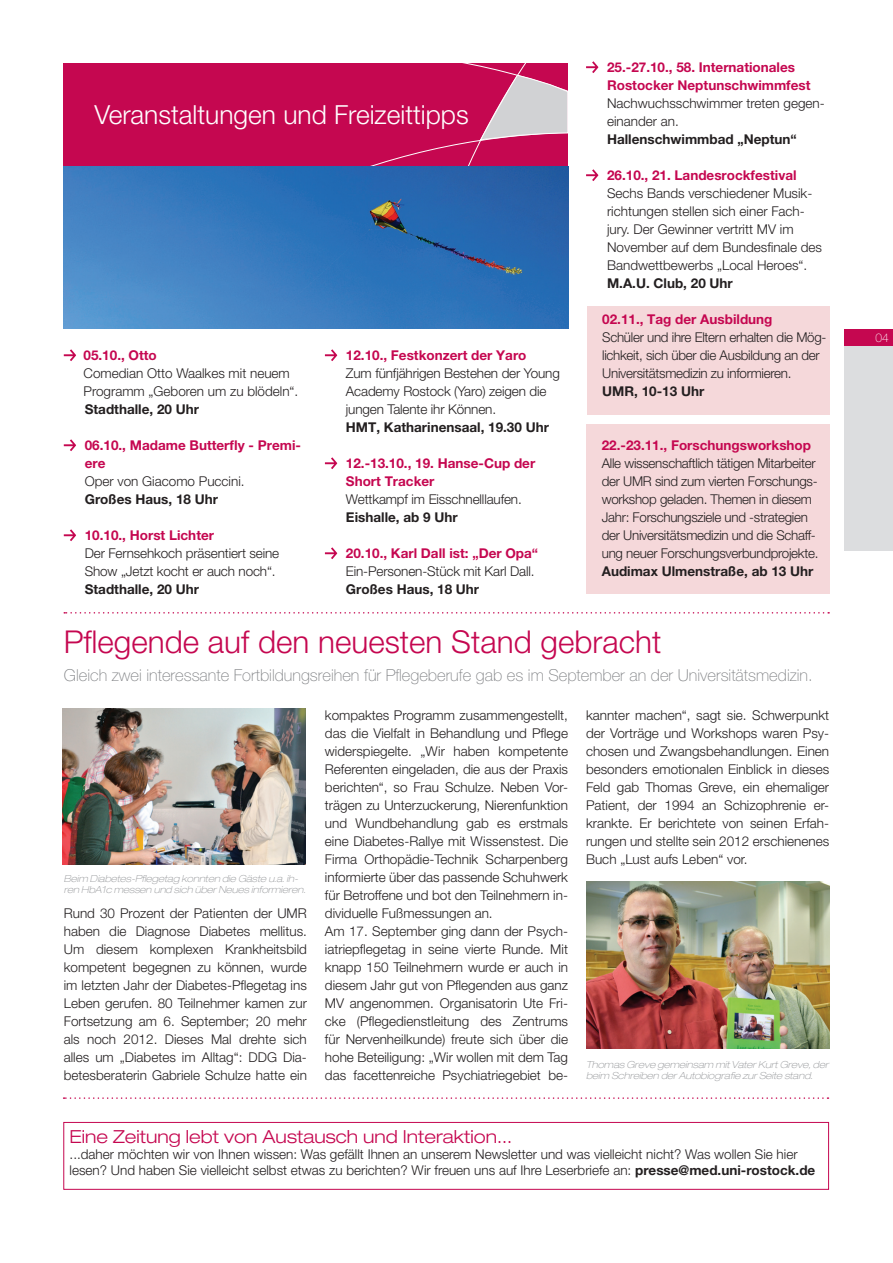
<style>
.page{position:relative;width:893px;height:1263px;background:#fff}
.page>*{position:absolute;margin:0;border:0;box-sizing:border-box;transform-origin:0 0}
.t1{font:300 31.5px "Helvetica Neue LT Std";color:#c50750}
.t2{font:300 26.4px "Helvetica Neue LT Pro";color:#fff}
.t3{font:300 expanded 18px "Helvetica Neue LT Pro";color:#c50750}
.t4{font:100 16.5px "Helvetica Neue LT Pro";color:#808285}
.t5{font:300 13.5px/18px "Helvetica Neue LT Std";color:#231f20}
.t6{font:300 13.5px/18px "Helvetica Neue LT Std";letter-spacing:-.02em;color:#231f20}
.t7{font:700 13.5px/18px "Helvetica Neue LT Pro";color:#c50750}
.t8{font:300 13.5px/16.2px "Helvetica Neue LT Pro";color:#231f20}
.t9{font:700 13.5px "Helvetica Neue LT Pro";color:#231f20}
.t10{font:100 12px "Helvetica Neue LT Pro";color:#fff}
.t11{font:italic 100 expanded 9.75px/11.2px "Helvetica Neue LT Std";color:#939598}
.s1{font-weight:700}
</style>
<div class="page">
<svg style="left:64px;top:349px;width:12px;height:12px"></svg>
<svg style="left:64px;top:439px;width:12px;height:12px"></svg>
<svg style="left:64px;top:529px;width:12px;height:12px"></svg>
<svg style="left:325px;top:349px;width:12px;height:12px"></svg>
<svg style="left:325px;top:457px;width:12px;height:12px"></svg>
<svg style="left:325px;top:547px;width:12px;height:12px"></svg>
<svg style="left:64px;top:64px;width:504px;height:103px;background:#c4175b"></svg>
<svg style="left:586px;top:61px;width:12px;height:12px"></svg>
<svg style="left:586px;top:169px;width:12px;height:12px"></svg>
<div style="left:845px;top:329px;width:47px;height:28px;background:#c50750"></div>
<div style="left:845px;top:347px;width:47px;height:204px;background:#dcdddf"></div>
<img style="left:64px;top:167px;width:504px;height:162px">
<svg style="left:64px;top:612px;width:765px;height:2px"></svg>
<svg style="left:64px;top:1097px;width:764px;height:2px"></svg>
<div style="left:63px;top:1122px;width:766px;height:67px;border:1px solid #c50750"></div>
<img style="left:63px;top:709px;width:243px;height:155px">
<div style="left:586px;top:424px;width:243px;height:170px;background:#f5d8da"></div>
<img style="left:586px;top:882px;width:243px;height:166px">
<div style="left:587px;top:306px;width:242px;height:108px;background:#f5d8da"></div>
<h2 class="t2" style="left:94px;top:99px;width:376px">Veranstaltungen und Freizeittipps</h2>
<p class="t7" style="left:84px;top:346px;width:75px">05.10., Otto</p>
<p class="t5" style="left:84px;top:364px;width:216px">Comedian Otto Waalkes mit neuem<br>Programm „Geboren um zu blödeln“.</p>
<p class="t9" style="left:85px;top:401px;width:116px">Stadthalle, 20 Uhr</p>
<p class="t7" style="left:85px;top:436px;width:218px">06.10., Madame Butterfly - Premi&shy;ere</p>
<p class="t5" style="left:85px;top:472px;width:161px">Oper von Giacomo Puccini.</p>
<p class="t9" style="left:85px;top:491px;width:135px">Großes Haus, 18 Uhr</p>
<p class="t7" style="left:85px;top:526px;width:131px">10.10., Horst Lichter</p>
<p class="t5" style="left:85px;top:544px;width:196px">Der Fernsehkoch präsentiert seine<br>Show „Jetzt kocht er auch noch“.</p>
<p class="t9" style="left:85px;top:581px;width:116px">Stadthalle, 20 Uhr</p>
<p class="t7" style="left:346px;top:346px;width:182px">12.10., Festkonzert der Yaro</p>
<p class="t5" style="left:346px;top:364px;width:215px">Zum fünfjährigen Bestehen der Young<br>Academy Rostock (Yaro) zeigen die jungen Talente ihr Können.</p>
<p class="t9" style="left:346px;top:419px;width:205px">HMT, Katharinensaal, 19.30 Uhr</p>
<p class="t7" style="left:346px;top:454px;width:191px">12.-13.10., 19. Hanse-Cup der<br>Short Tracker</p>
<p class="t5" style="left:346px;top:490px;width:177px">Wettkampf im Eisschnelllaufen.</p>
<p class="t9" style="left:346px;top:509px;width:113px">Eishalle, ab 9 Uhr</p>
<p class="t7" style="left:346px;top:544px;width:194px">20.10., Karl Dall ist: „Der Opa“</p>
<p class="t5" style="left:346px;top:562px;width:190px">Ein-Personen-Stück mit Karl Dall.</p>
<p class="t9" style="left:346px;top:581px;width:135px">Großes Haus, 18 Uhr</p>
<p class="t7" style="left:607px;top:58px;width:205px">25.-27.10., 58. Internationales<br>Rostocker Neptunschwimmfest</p>
<p class="t5" style="left:607px;top:94px;width:219px">Nachwuchsschwimmer treten gegen&shy;einander an.</p>
<p class="t9" style="left:607px;top:131px;width:191px">Hallenschwimmbad „Neptun“</p>
<p class="t7" style="left:607px;top:166px;width:191px">26.10., 21. Landesrockfestival</p>
<p class="t5" style="left:607px;top:184px;width:217px">Sechs Bands verschiedener Musik&shy;richtungen stellen sich einer Fach&shy;jury. Der Gewinner vertritt MV im November auf dem Bundesfinale des Bandwettbewerbs „Local Heroes“.</p>
<p class="t9" style="left:607px;top:275px;width:127px">M.A.U. Club, 20 Uhr</p>
<p class="t7" style="left:602px;top:310px;width:172px">02.11., Tag der Ausbildung</p>
<p class="t6" style="left:602px;top:328px;width:226px">Schüler und ihre Eltern erhalten die Mög&shy;lichkeit, sich über die Ausbildung an der<br>Universitätsmedizin zu informieren.</p>
<p class="t9" style="left:602px;top:383px;width:104px">UMR, 10-13 Uhr</p>
<p class="t7" style="left:602px;top:436px;width:211px">22.-23.11., Forschungsworkshop</p>
<p class="t6" style="left:602px;top:454px;width:218px">Alle wissenschaftlich tätigen Mitarbeiter der UMR sind zum vierten Forschungs&shy;workshop geladen. Themen in diesem Jahr: Forschungsziele und -strategien der Universitätsmedizin und die Schaff&shy;ung neuer Forschungsverbundprojekte.</p>
<p class="t9" style="left:602px;top:563px;width:213px">Audimax Ulmenstraße, ab 13 Uhr</p>
<h1 class="t1" style="left:64px;top:622px;width:599px">Pflegende auf den neuesten Stand gebracht</h1>
<p class="t4" style="left:64px;top:666px;width:750px">Gleich zwei interessante Fortbildungsreihen für Pflegeberufe gab es im September an der Universitätsmedizin.</p>
<p class="t11" style="left:64px;top:873px;width:243px">Beim Diabetes-Pflegetag konnten die Gäste u.a. ih&shy;ren HbA1c messen und sich über Neues informieren.</p>
<p class="t5" style="left:64px;top:904px;width:245px;text-align:justify">Rund 30 Prozent der Patienten der UMR haben die Diagnose Diabetes mellitus.<br>Um diesem komplexen Krankheitsbild kompetent begegnen zu können, wurde im letzten Jahr der Diabetes-Pflegetag ins Leben gerufen. 80 Teilnehmer kamen zur Fortsetzung am 6. September; 20 mehr als noch 2012. Dieses Mal drehte sich alles um „Diabetes im Alltag“: DDG Dia&shy;betesberaterin Gabriele Schulze hatte ein</p>
<p class="t5" style="left:325px;top:706px;width:245px">kompaktes Programm zusammengestellt, das die Vielfalt in Behandlung und Pflege widerspiegelte. „Wir haben kompetente Referenten eingeladen, die aus der Praxis berichten“, so Frau Schulze. Neben Vor&shy;trägen zu Unterzuckerung, Nierenfunktion und Wundbehandlung gab es erstmals eine Diabetes-Rallye mit Wissenstest. Die Firma Orthopädie-Technik Scharpenberg informierte über das passende Schuhwerk für Betroffene und bot den Teilnehmern in&shy;dividuelle Fußmessungen an.<br>Am 17. September ging dann der Psych&shy;iatriepflegetag in seine vierte Runde. Mit knapp 150 Teilnehmern wurde er auch in diesem Jahr gut von Pflegenden aus ganz MV angenommen. Organisatorin Ute Fri&shy;cke (Pflegedienstleitung des Zentrums für Nervenheilkunde) freute sich über die hohe Beteiligung: „Wir wollen mit dem Tag das facettenreiche Psychiatriegebiet be-</p>
<p class="t5" style="left:586px;top:706px;width:245px;text-align:justify">kannter machen“, sagt sie. Schwerpunkt der Vorträge und Workshops waren Psy&shy;chosen und Zwangsbehandlungen. Einen besonders emotionalen Einblick in dieses Feld gab Thomas Greve, ein ehemaliger Patient, der 1994 an Schizophrenie er&shy;krankte. Er berichtete von seinen Erfah&shy;rungen und stellte sein 2012 erschienenes Buch „Lust aufs Leben“ vor.</p>
<p class="t11" style="left:586px;top:1059px;width:244px">Thomas Greve gemeinsam mit Vater Kurt Greve, der beim Schreiben der Autobiografie zur Seite stand.</p>
<h3 class="t3" style="left:70px;top:1126px;width:444px">Eine Zeitung lebt von Austausch und Interaktion...</h3>
<p class="t8" style="left:70px;top:1146px;width:747px">...daher möchten wir von Ihnen wissen: Was gefällt Ihnen an unserem Newsletter und was vielleicht nicht? Was wollen Sie hier lesen? Und haben Sie vielleicht selbst etwas zu berichten? Wir freuen uns auf Ihre Leserbriefe an: <span class="s1">presse@med.uni-rostock.de</span></p>
<p class="t10" style="left:875px;top:331px;width:15px">04</p>
</div>
